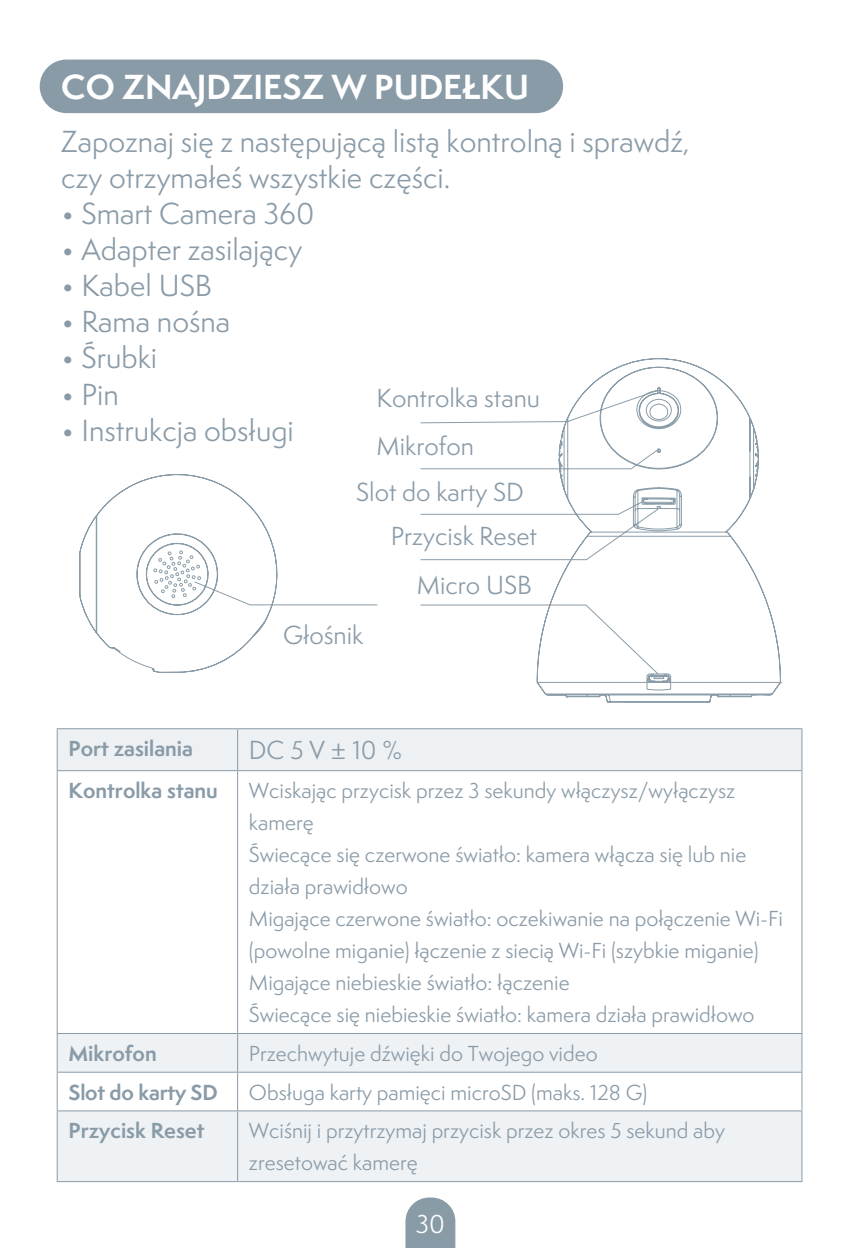
<style>
.page{position:relative;width:862px;height:1248px;background:#fff}
.page>*{position:absolute;margin:0;border:0;box-sizing:border-box;transform-origin:0 0}
.t1{font:700 32px "Semplicita Pro";color:#fff}
.t2{font:28px/36px "Semplicita Pro";color:#8a9ba8}
.t3{font:24px/48.8px "Semplicita Pro";color:#8a9ba8}
.t4{font:24px "Semplicita Pro";color:#fff}
.t5{font:20px/32px "Semplicita Pro";color:#8a9ba8}
.t6{font:700 20px "Semplicita Pro";color:#8a9ba8}
</style>
<div class="page">
<svg style="left:405px;top:1197px;width:50px;height:50px;background:#97a6b1"></svg>
<div style="left:40px;top:60px;width:523px;height:53px;background:#8a9ba8;border-radius:27px"></div>
<div style="left:58px;top:729px;width:743px;height:41px;background:#eef1f3"></div>
<svg style="left:58px;top:1034px;width:743px;height:146px;fill:#eff2f4"></svg>
<hr style="left:57px;top:728px;width:181px;height:1px;background:#8a9ba8">
<hr style="left:57px;top:729px;width:1px;height:41px;background:#8a9ba8">
<hr style="left:238px;top:728px;width:564px;height:1px;background:#8a9ba8">
<hr style="left:237px;top:729px;width:1px;height:41px;background:#8a9ba8">
<hr style="left:801px;top:729px;width:1px;height:41px;background:#8a9ba8">
<hr style="left:57px;top:770px;width:181px;height:1px;background:#8a9ba8">
<hr style="left:57px;top:771px;width:1px;height:261px;background:#8a9ba8">
<hr style="left:238px;top:770px;width:564px;height:1px;background:#8a9ba8">
<hr style="left:237px;top:771px;width:1px;height:261px;background:#8a9ba8">
<hr style="left:801px;top:771px;width:1px;height:261px;background:#8a9ba8">
<hr style="left:57px;top:1032px;width:181px;height:2px;background:#8a9ba8">
<hr style="left:57px;top:1033px;width:1px;height:38px;background:#8a9ba8">
<hr style="left:238px;top:1032px;width:564px;height:2px;background:#8a9ba8">
<hr style="left:237px;top:1033px;width:1px;height:38px;background:#8a9ba8">
<hr style="left:801px;top:1033px;width:1px;height:38px;background:#8a9ba8">
<hr style="left:57px;top:1071px;width:181px;height:1px;background:#8a9ba8">
<hr style="left:57px;top:1072px;width:1px;height:38px;background:#8a9ba8">
<hr style="left:238px;top:1071px;width:564px;height:1px;background:#8a9ba8">
<hr style="left:237px;top:1072px;width:1px;height:38px;background:#8a9ba8">
<hr style="left:801px;top:1072px;width:1px;height:38px;background:#8a9ba8">
<hr style="left:57px;top:1110px;width:181px;height:1px;background:#8a9ba8">
<hr style="left:57px;top:1111px;width:1px;height:69px;background:#8a9ba8">
<hr style="left:238px;top:1110px;width:564px;height:1px;background:#8a9ba8">
<hr style="left:237px;top:1111px;width:1px;height:69px;background:#8a9ba8">
<hr style="left:801px;top:1111px;width:1px;height:69px;background:#8a9ba8">
<hr style="left:57px;top:1180px;width:181px;height:2px;background:#8a9ba8">
<hr style="left:238px;top:1180px;width:564px;height:2px;background:#8a9ba8">
<svg style="left:79px;top:358px;width:703px;height:345px"></svg>
<h1 class="t1" style="left:61px;top:63px;width:469px">CO ZNAJDZIESZ W PUDEŁKU</h1>
<h2 class="t2" style="left:61px;top:123px;width:630px">Zapoznaj się z następującą listą kontrolną i sprawdź, czy otrzymałeś wszystkie części.</h2>
<h2 class="t2" style="left:61px;top:195px;width:255px">• Smart Camera 360</h2>
<h2 class="t2" style="left:61px;top:231px;width:242px">• Adapter zasilający</h2>
<h2 class="t2" style="left:61px;top:267px;width:152px">• Kabel USB</h2>
<h2 class="t2" style="left:61px;top:303px;width:170px">• Rama nośna</h2>
<h2 class="t2" style="left:61px;top:339px;width:97px">• Śrubki</h2>
<h2 class="t2" style="left:61px;top:375px;width:59px">• Pin</h2>
<h2 class="t2" style="left:61px;top:411px;width:234px">• Instrukcja obsługi</h2>
<p class="t3" style="left:376px;top:373px;width:165px">Kontrolka stanu<br>Mikrofon</p>
<p class="t3" style="left:391px;top:470px;width:148px;line-height:43.6px;text-indent:-35px">Slot do karty SD<br>Przycisk Reset</p>
<p class="t3" style="left:417px;top:560px;width:117px">Micro USB</p>
<p class="t3" style="left:283px;top:610px;width:82px">Głośnik</p>
<p class="t6" style="left:69px;top:733px;width:126px">Port zasilania</p>
<p class="t3" style="left:249px;top:725px;width:155px">DC 5 V ± 10 %</p>
<p class="t6" style="left:69px;top:775px;width:151px">Kontrolka stanu</p>
<p class="t5" style="left:249px;top:774px;width:535px">Wciskając przycisk przez 3 sekundy włączysz/wyłączysz kamerę<br>Świecące się czerwone światło: kamera włącza się lub nie działa prawidłowo<br>Migające czerwone światło: oczekiwanie na połączenie Wi-Fi (powolne miganie) łączenie z siecią Wi-Fi (szybkie miganie)<br>Migające niebieskie światło: łączenie<br>Świecące się niebieskie światło: kamera działa prawidłowo</p>
<p class="t6" style="left:69px;top:1038px;width:90px">Mikrofon</p>
<p class="t5" style="left:249px;top:1036px;width:350px">Przechwytuje dźwięki do Twojego video</p>
<p class="t6" style="left:69px;top:1076px;width:151px">Slot do karty SD</p>
<p class="t5" style="left:249px;top:1075px;width:400px">Obsługa karty pamięci microSD (maks. 128 G)</p>
<p class="t6" style="left:69px;top:1115px;width:137px">Przycisk Reset</p>
<p class="t5" style="left:249px;top:1114px;width:477px">Wciśnij i przytrzymaj przycisk przez okres 5 sekund aby zresetować kamerę</p>
<p class="t4" style="left:416px;top:1206px;width:31px">30</p>
</div>
